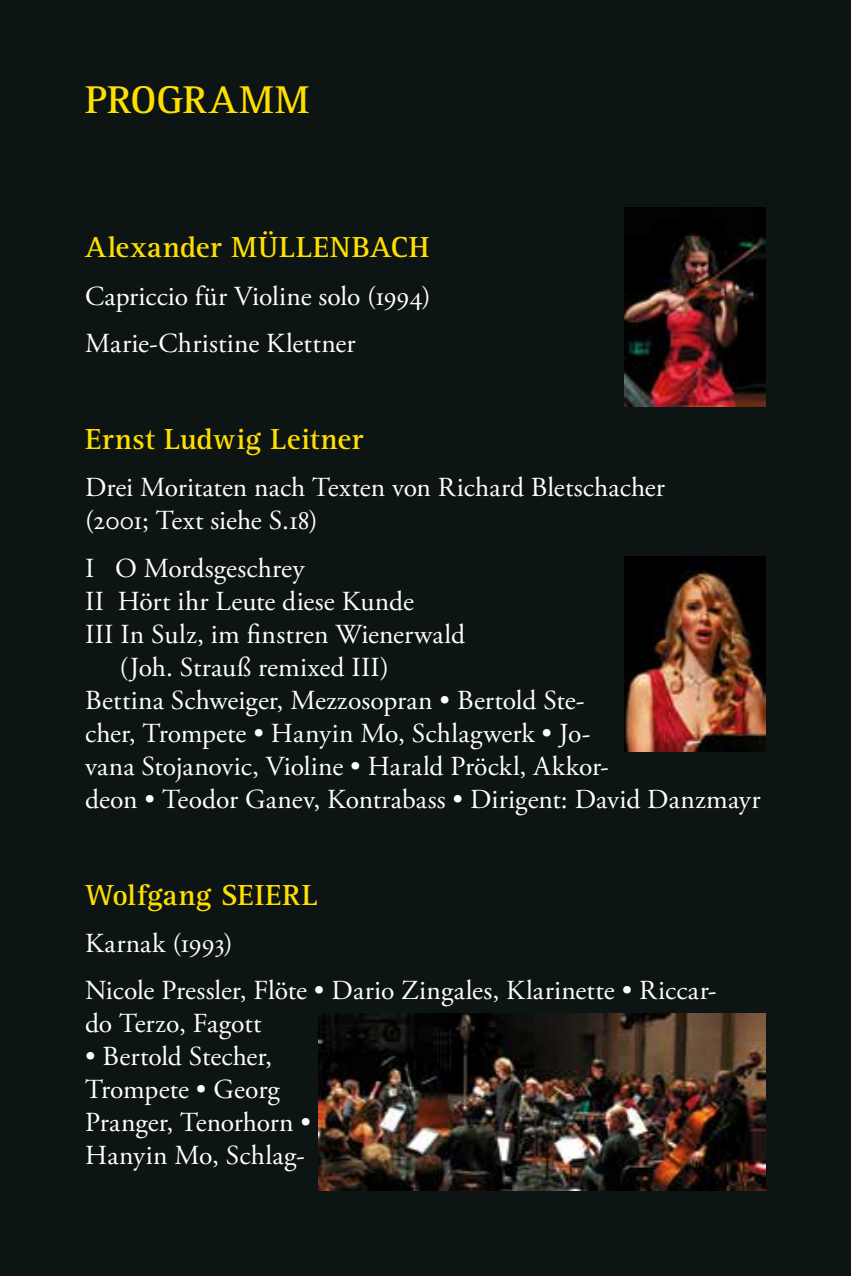
<style>
.page{position:relative;width:851px;height:1276px;background:#fff}
.page>*{position:absolute;margin:0;border:0;box-sizing:border-box;transform-origin:0 0}
.t1{font:700 40px "Rotis Serif Std";color:#ffdf00}
.t2{font:700 30px "Rotis Serif Std";letter-spacing:.01em;color:#ffdf00}
.t3{font:27.5px/33px "Adobe Garamond Pro";letter-spacing:.005em;color:#fff}
</style>
<div class="page">
<div style="left:0;top:0;width:850px;height:1276px;background:#0d1414"></div>
<img style="left:624px;top:207px;width:141px;height:199px">
<img style="left:624px;top:557px;width:141px;height:194px">
<img style="left:318px;top:1013px;width:447px;height:178px">
<h1 class="t1" style="left:85px;top:76px;width:226px">PROGRAMM</h1>
<p class="t2" style="left:85px;top:230px;width:345px">Alexander MÜLLENBACH</p>
<p class="t3" style="left:85px;top:273px;width:347px;line-height:47.2px">Capriccio für Violine solo (1994)<br>Marie-Christine Klettner</p>
<p class="t2" style="left:85px;top:421px;width:280px">Ernst Ludwig Leitner</p>
<p class="t3" style="left:85px;top:472px;width:581px">Drei Moritaten nach Texten von Richard Bletschacher (2001; Text siehe S.18)</p>
<p class="t3" style="left:85px;top:552px;width:221px">I O Mordsgeschrey</p>
<p class="t3" style="left:85px;top:585px;width:330px">II Hört ihr Leute diese Kunde</p>
<p class="t3" style="left:85px;top:618px;width:381px">III In Sulz, im finstren Wienerwald</p>
<p class="t3" style="left:119px;top:651px;width:271px">(Joh. Strauß remixed III)</p>
<p class="t3" style="left:85px;top:684px;width:501px">Bettina Schweiger, Mezzosopran • Bertold Ste-</p>
<p class="t3" style="left:85px;top:717px;width:507px">cher, Trompete • Hanyin Mo, Schlagwerk • Jo-</p>
<p class="t3" style="left:85px;top:750px;width:525px">vana Stojanovic, Violine • Harald Pröckl, Akkor-</p>
<p class="t3" style="left:85px;top:783px;width:677px">deon • Teodor Ganev, Kontrabass • Dirigent: David Danzmayr</p>
<p class="t2" style="left:85px;top:877px;width:234px">Wolfgang SEIERL</p>
<p class="t3" style="left:85px;top:921px;width:632px;line-height:47.2px">Karnak (1993)<br>Nicole Pressler, Flöte • Dario Zingales, Klarinette • Riccar-</p>
<p class="t3" style="left:85px;top:1008px;width:178px">do Terzo, Fagott</p>
<p class="t3" style="left:85px;top:1041px;width:227px">• Bertold Stecher,<br>Trompete • Georg<br>Pranger, Tenorhorn •<br>Hanyin Mo, Schlag-</p>
</div>
